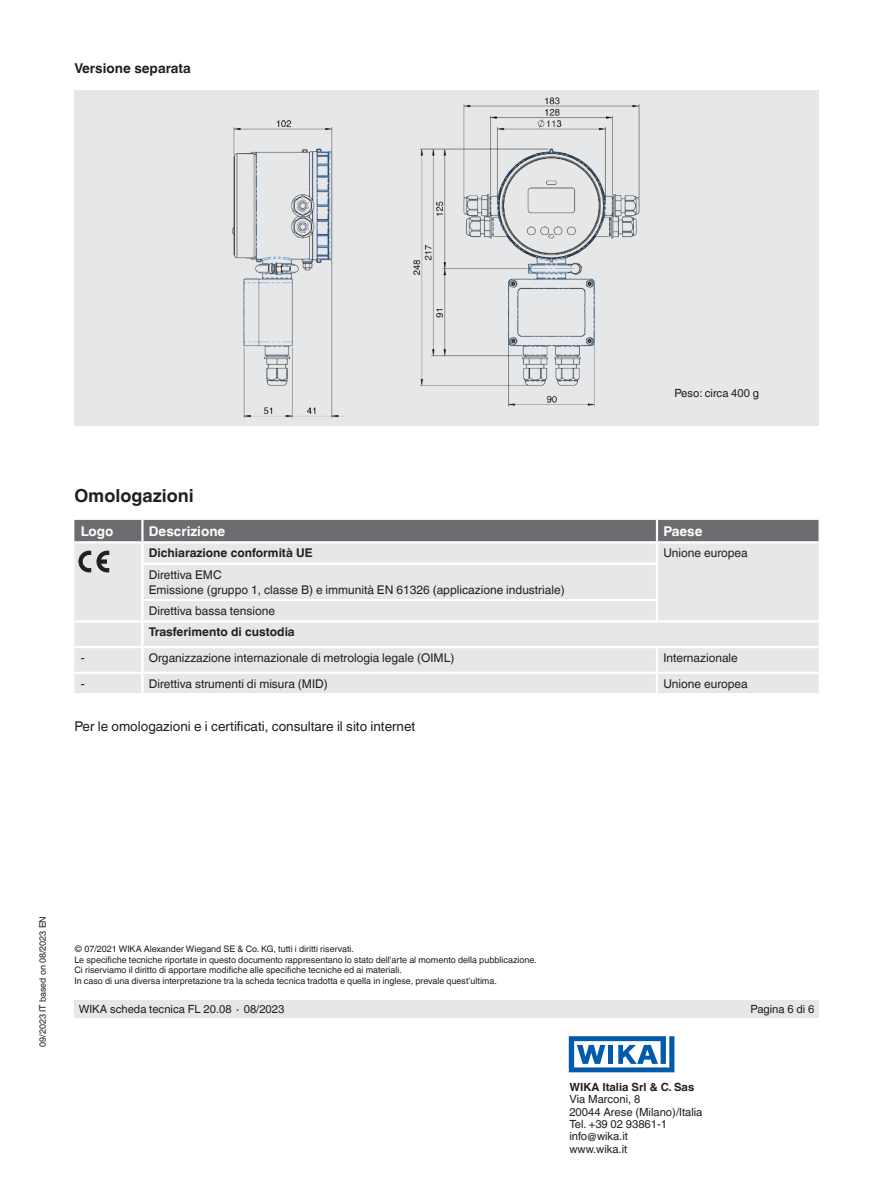
<style>
.page{position:relative;width:893px;height:1188px;background:#fff}
.page>*{position:absolute;margin:0;border:0;box-sizing:border-box;transform-origin:0 0}
.t1{font:700 18px "Helvetica World";color:#231f20}
.t2{font:13.5px "Helvetica World";color:#231f20}
.t3{font:700 13.5px "Helvetica World";color:#fff}
.t4{font:700 13.5px "Helvetica World";color:#231f20}
.t5{font:12px/15px "Helvetica World";color:#231f20}
.t6{font:700 12px "Helvetica World";color:#231f20}
.t7{font:11.25px/12.3px "Helvetica World";color:#231f20}
.t8{font:700 11.25px "Helvetica World";color:#231f20}
.t9{font:9px/10.5px "Helvetica World";color:#231f20}
</style>
<div class="page">
<div style="left:74px;top:1000px;width:745px;height:18px;background:#e6e7e9"></div>
<svg style="left:569px;top:1036px;width:105px;height:36px"></svg>
<div style="left:74px;top:520px;width:745px;height:21px;background:#6c6d70"></div>
<div style="left:74px;top:543px;width:745px;height:150px;background:#e6e7e9"></div>
<hr style="left:141px;top:543px;width:3px;height:20px;background:#fff">
<hr style="left:141px;top:565px;width:3px;height:34px;background:#fff">
<hr style="left:141px;top:601px;width:3px;height:19px;background:#fff">
<hr style="left:142px;top:672px;width:515px;height:2px;background:#fff">
<hr style="left:656px;top:543px;width:2px;height:20px;background:#fff">
<hr style="left:656px;top:565px;width:2px;height:34px;background:#fff">
<svg style="left:656px;top:601px;width:2px;height:19px"></svg>
<hr style="left:141px;top:563px;width:517px;height:2px;background:#fff">
<hr style="left:141px;top:599px;width:517px;height:2px;background:#fff">
<hr style="left:142px;top:620px;width:515px;height:3px;background:#fff">
<hr style="left:141px;top:623px;width:3px;height:23px;background:#fff">
<hr style="left:657px;top:620px;width:162px;height:3px;background:#fff">
<hr style="left:142px;top:646px;width:515px;height:2px;background:#fff">
<hr style="left:657px;top:646px;width:162px;height:2px;background:#fff">
<hr style="left:657px;top:672px;width:162px;height:2px;background:#fff">
<hr style="left:74px;top:620px;width:68px;height:3px;background:#fff">
<hr style="left:74px;top:646px;width:68px;height:2px;background:#fff">
<hr style="left:74px;top:672px;width:68px;height:2px;background:#fff">
<hr style="left:656px;top:648px;width:2px;height:24px;background:#fff">
<svg style="left:656px;top:674px;width:2px;height:19px"></svg>
<hr style="left:141px;top:648px;width:3px;height:24px;background:#fff">
<hr style="left:141px;top:674px;width:3px;height:19px;background:#fff">
<hr style="left:141px;top:520px;width:3px;height:21px;background:#fff">
<hr style="left:656px;top:520px;width:2px;height:21px;background:#fff">
<svg style="left:79px;top:551px;width:12px;height:21px"></svg>
<svg style="left:97px;top:551px;width:12px;height:21px"></svg>
<div style="left:74px;top:90px;width:745px;height:336px;background:#e6e7e9"></div>
<img style="left:231px;top:97px;width:409px;height:321px">
<h2 class="t4" style="left:74px;top:61px;width:118px">Versione separata</h2>
<p class="t7" style="left:674px;top:387px;width:86px">Peso: circa 400 g</p>
<h1 class="t1" style="left:74px;top:485px;width:121px">Omologazioni</h1>
<h2 class="t3" style="left:81px;top:523px;width:34px">Logo</h2>
<h2 class="t3" style="left:149px;top:523px;width:78px">Descrizione</h2>
<h2 class="t3" style="left:663px;top:523px;width:41px">Paese</h2>
<h3 class="t6" style="left:149px;top:546px;width:165px">Dichiarazione conformità UE</h3>
<h3 class="t5" style="left:663px;top:546px;width:86px">Unione europea</h3>
<h3 class="t5" style="left:149px;top:567px;width:417px">Direttiva EMC<br>Emissione (gruppo 1, classe B) e immunità EN 61326 (applicazione industriale)</h3>
<h3 class="t5" style="left:149px;top:603px;width:128px">Direttiva bassa tensione</h3>
<h3 class="t6" style="left:149px;top:625px;width:148px">Trasferimento di custodia</h3>
<h3 class="t5" style="left:81px;top:650px;width:5px">-</h3>
<h3 class="t5" style="left:149px;top:650px;width:307px">Organizzazione internazionale di metrologia legale (OIML)</h3>
<h3 class="t5" style="left:663px;top:650px;width:76px">Internazionale</h3>
<h3 class="t5" style="left:81px;top:676px;width:5px">-</h3>
<h3 class="t5" style="left:149px;top:676px;width:180px">Direttiva strumenti di misura (MID)</h3>
<h3 class="t5" style="left:663px;top:676px;width:86px">Unione europea</h3>
<h2 class="t2" style="left:74px;top:719px;width:342px">Per le omologazioni e i certificati, consultare il sito internet</h2>
<p class="t9" style="left:37px;top:1047px;width:132px;rotate:-90deg">09/2023 IT based on 08/2023 EN</p>
<p class="t9" style="left:74px;top:944px;width:464px">© 07/2021 WIKA Alexander Wiegand SE &amp; Co. KG, tutti i diritti riservati.<br>Le specifiche tecniche riportate in questo documento rappresentano lo stato dell'arte al momento della pubblicazione.<br>Ci riserviamo il diritto di apportare modifiche alle specifiche tecniche ed ai materiali.<br>In caso di una diversa interpretazione tra la scheda tecnica tradotta e quella in inglese, prevale quest’ultima.</p>
<p class="t7" style="left:79px;top:1003px;width:207px">WIKA scheda tecnica FL 20.08 ∙ 08/2023</p>
<p class="t7" style="left:750px;top:1003px;width:65px">Pagina 6 di 6</p>
<p class="t8" style="left:569px;top:1081px;width:126px">WIKA Italia Srl &amp; C. Sas</p>
<p class="t7" style="left:569px;top:1093px;width:135px">Via Marconi, 8<br>20044 Arese (Milano)/Italia<br>Tel. +39 02 93861-1 info@wika.it<br>www.wika.it</p>
</div>
